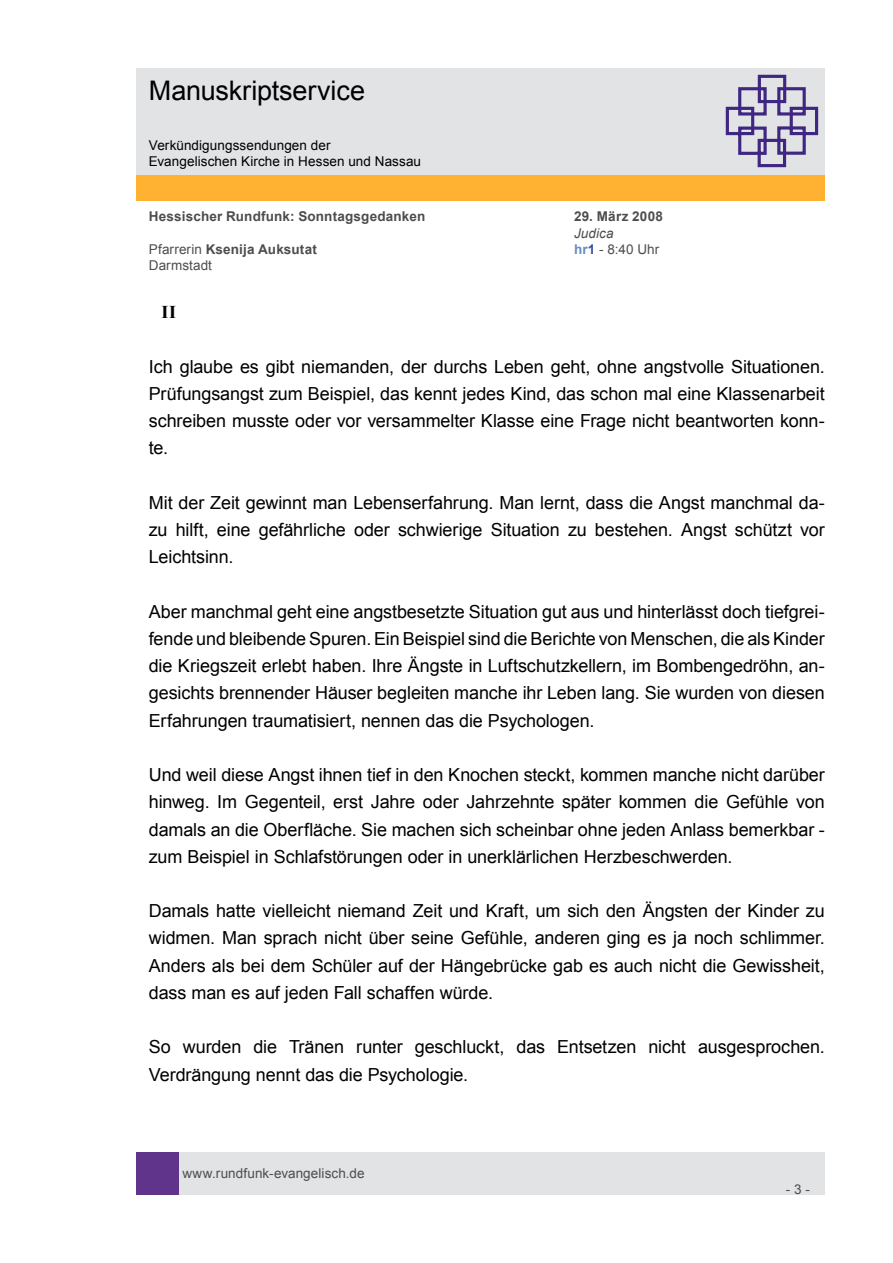
<style>
.page{position:relative;width:893px;height:1263px;background:#fff}
.page>*{position:absolute;margin:0;border:0;box-sizing:border-box;transform-origin:0 0}
.t1{font:27px "Arial";letter-spacing:-.005em;color:#000}
.t2{font:18px/27.2px "Arial";letter-spacing:-.005em;color:#000;text-align:justify}
.t3{font:700 18px "Times New Roman";color:#000}
.t4{font:700 13.5px "Arial";letter-spacing:.015em;color:#4d4d4d}
.t5{font:13.5px/16.2px "Arial";letter-spacing:.005em;color:#000}
.t6{font:13.5px "Arial";letter-spacing:.005em;color:#4d4d4d}
.t7{font:italic 13.5px "Arial";letter-spacing:.01em;color:#4d4d4d}
.s1{font-weight:400}
.s2{font-weight:700;color:#688bc0}
.s3{font-weight:700;color:#2f4fa1}
</style>
<div class="page">
<div style="left:179px;top:1152px;width:646px;height:43px;background:#e2e3e4"></div>
<div style="left:136px;top:1152px;width:43px;height:43px;background:#5f348a"></div>
<div style="left:136px;top:175px;width:689px;height:26px;background:#ffb132"></div>
<div style="left:136px;top:68px;width:689px;height:106px;background:#e2e3e4"></div>
<svg style="left:725px;top:74px;width:94px;height:94px"></svg>
<h1 class="t1" style="left:149px;top:73px;width:218px">Manuskriptservice</h1>
<p class="t5" style="left:149px;top:137px;width:274px">Verkündigungssendungen der<br>Evangelischen Kirche in Hessen und Nassau</p>
<p class="t4" style="left:149px;top:208px;width:278px">Hessischer Rundfunk: Sonntagsgedanken</p>
<p class="t4" style="left:574px;top:208px;width:90px">29. März 2008</p>
<p class="t7" style="left:574px;top:224px;width:41px">Judica</p>
<p class="t4" style="left:149px;top:240px;width:170px"><span class="s1">Pfarrerin</span> Ksenija Auksutat</p>
<p class="t6" style="left:574px;top:240px;width:87px"><span class="s2">hr</span><span class="s3">1</span> - 8:40 Uhr</p>
<p class="t6" style="left:149px;top:256px;width:65px">Darmstadt</p>
<p class="t3" style="left:162px;top:300px;width:16px">II</p>
<p class="t2" style="left:149px;top:353px;width:678px">Ich glaube es gibt niemanden, der durchs Leben geht, ohne angstvolle Situationen.<br>Prüfungsangst zum Beispiel, das kennt jedes Kind, das schon mal eine Klassenarbeit schreiben musste oder vor versammelter Klasse eine Frage nicht beantworten konn&shy;te.</p>
<p class="t2" style="left:149px;top:489px;width:678px">Mit der Zeit gewinnt man Lebenserfahrung. Man lernt, dass die Angst manchmal da&shy;zu hilft, eine gefährliche oder schwierige Situation zu bestehen. Angst schützt vor Leichtsinn.</p>
<p class="t2" style="left:149px;top:598px;width:678px">Aber manchmal geht eine angstbesetzte Situation gut aus und hinterlässt doch tiefgrei&shy;fende und bleibende Spuren. Ein Beispiel sind die Berichte von Menschen, die als Kinder die Kriegszeit erlebt haben. Ihre Ängste in Luftschutzkellern, im Bombengedröhn, an&shy;gesichts brennender Häuser begleiten manche ihr Leben lang. Sie wurden von diesen Erfahrungen traumatisiert, nennen das die Psychologen.</p>
<p class="t2" style="left:149px;top:761px;width:678px">Und weil diese Angst ihnen tief in den Knochen steckt, kommen manche nicht darüber hinweg. Im Gegenteil, erst Jahre oder Jahrzehnte später kommen die Gefühle von damals an die Oberfläche. Sie machen sich scheinbar ohne jeden Anlass bemerkbar - zum Beispiel in Schlafstörungen oder in unerklärlichen Herzbeschwerden.</p>
<p class="t2" style="left:149px;top:897px;width:677px">Damals hatte vielleicht niemand Zeit und Kraft, um sich den Ängsten der Kinder zu widmen. Man sprach nicht über seine Gefühle, anderen ging es ja noch schlimmer.<br>Anders als bei dem Schüler auf der Hängebrücke gab es auch nicht die Gewissheit, dass man es auf jeden Fall schaffen würde.</p>
<p class="t2" style="left:149px;top:1033px;width:678px">So wurden die Tränen runter geschluckt, das Entsetzen nicht ausgesprochen.<br>Verdrängung nennt das die Psychologie.</p>
<p class="t6" style="left:182px;top:1164px;width:184px">www.rundfunk-evangelisch.de</p>
<p class="t6" style="left:786px;top:1180px;width:26px">- 3 -</p>
</div>
